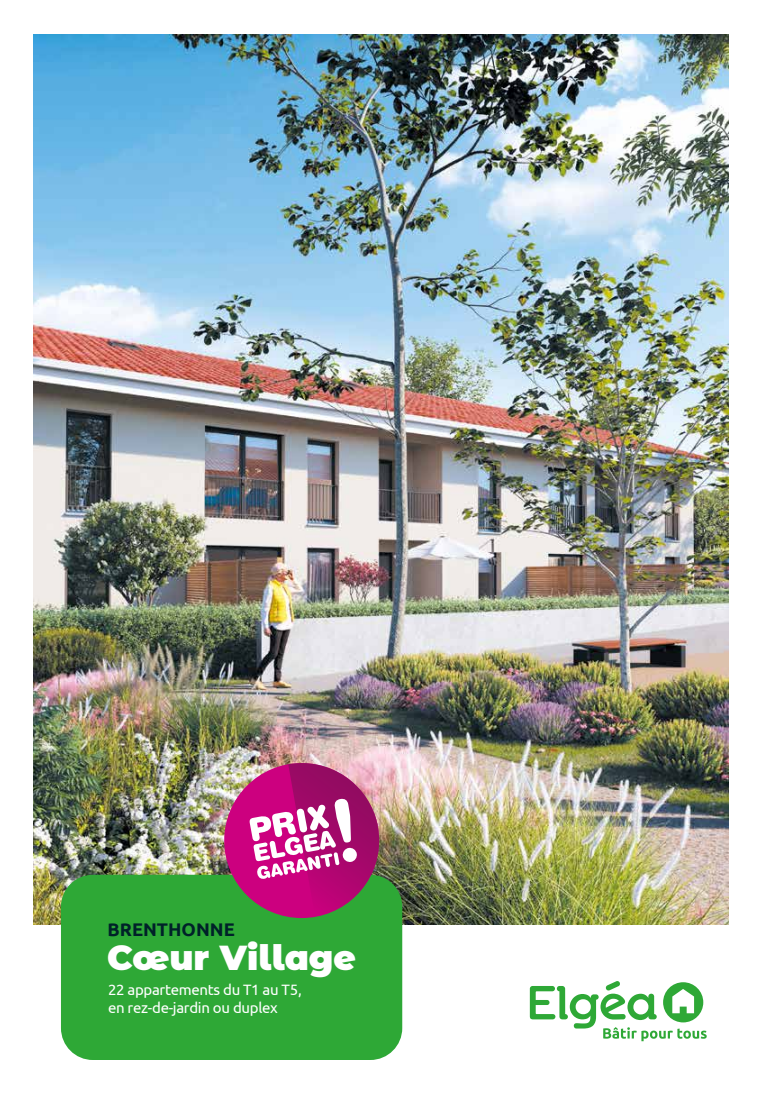
<style>
.page{position:relative;width:762px;height:1099px;background:#fff}
.page>*{position:absolute;margin:0;border:0;box-sizing:border-box;transform-origin:0 0}
.t1{font:900 34.62px "Montserrat Alternates";color:#fff}
.t2{font:700 18.25px "Ubuntu";color:#002129}
.t3{font:15px/17.5px "Ubuntu";letter-spacing:-.02em;color:#fff}
</style>
<div class="page">
<img style="left:34px;top:34px;width:694px;height:890px">
<div style="left:61px;top:874px;width:341px;height:185px;background:#2ea836;border-radius:32px"></div>
<svg style="left:530px;top:981px;width:177px;height:60px"></svg>
<div style="left:224px;top:763px;width:155px;height:155px;background:#cc007f;border-radius:50%"></div>
<img style="left:249px;top:756px;width:136px;height:160px">
<p class="t2" style="left:107px;top:918px;width:129px">BRENTHONNE</p>
<h1 class="t1" style="left:107px;top:931px;width:250px">Cœur Village</h1>
<p class="t3" style="left:108px;top:980px;width:195px">22 appartements du T1 au T5, en rez-de-jardin ou duplex</p>
</div>
